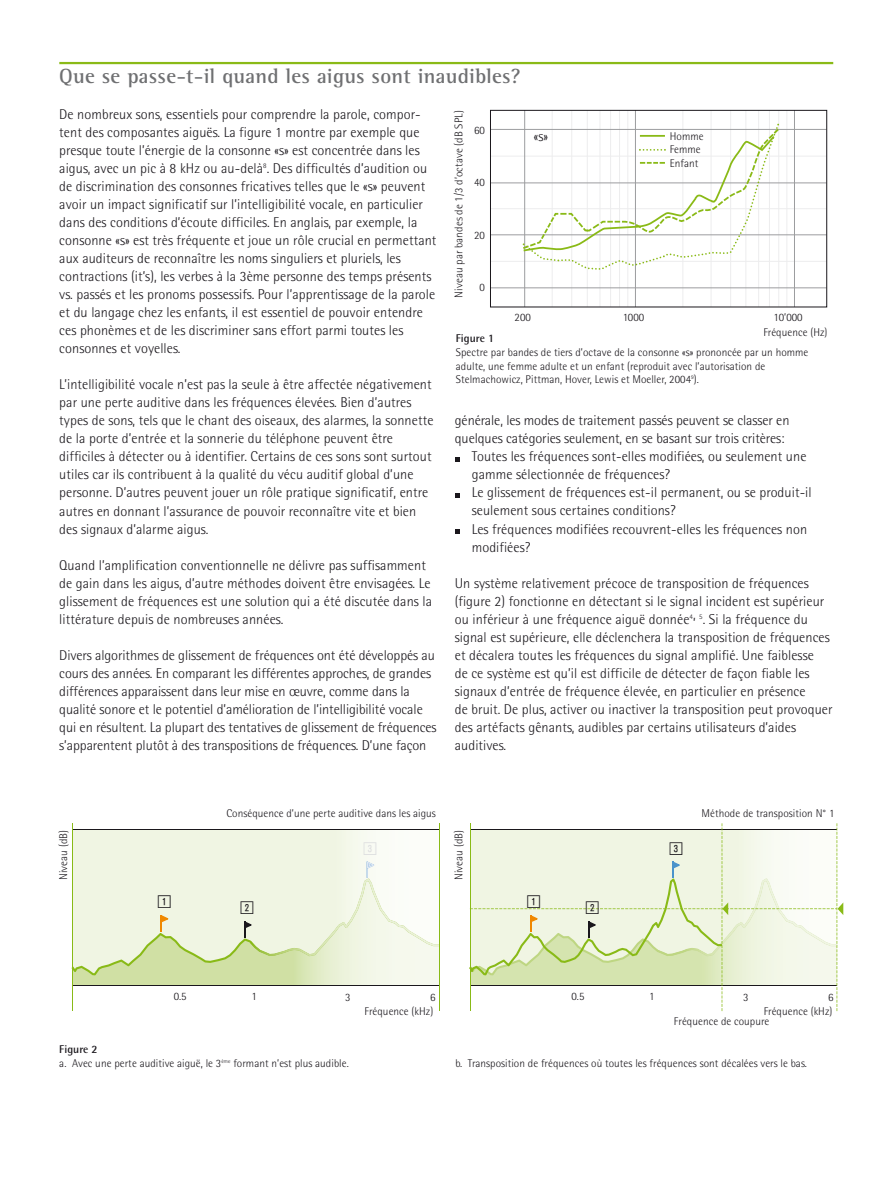
<style>
.page{position:relative;width:893px;height:1191px;background:#fff}
.page>*{position:absolute;margin:0;border:0;box-sizing:border-box;transform-origin:0 0}
.t1{font:700 21px "Rotis Semi Serif";letter-spacing:.01em;color:#6f7072}
.t2{font:18px "Katalogziffern Positiv BQ";color:#1a171c}
.t3{font:18px "Katalogziffern Positiv BQ";color:#dddedf}
.t4{font:300 14.25px/18px "Rotis Semi Sans";letter-spacing:.005em;color:#1a171c}
.t5{font:300 11.25px/13.5px "Rotis Semi Sans";letter-spacing:.005em;color:#1a171c}
.t6{font:700 11.25px "Rotis Semi Sans";letter-spacing:.005em;color:#1a171c}
.s1{font-weight:700}
</style>
<div class="page">
<svg style="left:470px;top:823px;width:373px;height:188px"></svg>
<svg style="left:73px;top:830px;width:366px;height:155px"></svg>
<hr style="left:72px;top:829px;width:367px;height:1px;background:#1a171c">
<hr style="left:72px;top:985px;width:367px;height:1px;background:#1a171c">
<hr style="left:439px;top:823px;width:1px;height:188px;background:#89ba17">
<hr style="left:72px;top:823px;width:1px;height:188px;background:#89ba17">
<hr style="left:490px;top:156px;width:336px;height:1px;background:#ededee">
<hr style="left:490px;top:208px;width:336px;height:1px;background:#ededee">
<hr style="left:490px;top:261px;width:336px;height:1px;background:#ededee">
<hr style="left:552px;top:110px;width:1px;height:197px;background:#ededee">
<hr style="left:571px;top:110px;width:1px;height:197px;background:#ededee">
<hr style="left:587px;top:110px;width:1px;height:197px;background:#ededee">
<hr style="left:600px;top:110px;width:1px;height:197px;background:#ededee">
<hr style="left:610px;top:110px;width:1px;height:197px;background:#ededee">
<hr style="left:619px;top:110px;width:1px;height:197px;background:#ededee">
<hr style="left:627px;top:110px;width:1px;height:197px;background:#ededee">
<hr style="left:682px;top:110px;width:1px;height:197px;background:#ededee">
<hr style="left:711px;top:110px;width:1px;height:197px;background:#ededee">
<hr style="left:730px;top:110px;width:1px;height:197px;background:#ededee">
<hr style="left:745px;top:110px;width:1px;height:197px;background:#ededee">
<hr style="left:758px;top:110px;width:1px;height:197px;background:#ededee">
<hr style="left:769px;top:110px;width:1px;height:197px;background:#ededee">
<hr style="left:778px;top:110px;width:1px;height:197px;background:#ededee">
<hr style="left:786px;top:110px;width:1px;height:197px;background:#ededee">
<svg style="left:455px;top:529px;width:4px;height:4px"></svg>
<svg style="left:455px;top:493px;width:4px;height:4px"></svg>
<svg style="left:455px;top:457px;width:4px;height:4px"></svg>
<hr style="left:59px;top:62px;width:774px;height:2px;background:#8aba17">
<hr style="left:490px;top:129px;width:336px;height:1px;background:#9c9d9f">
<hr style="left:490px;top:182px;width:336px;height:1px;background:#9c9d9f">
<hr style="left:490px;top:234px;width:336px;height:1px;background:#9c9d9f">
<hr style="left:490px;top:287px;width:336px;height:1px;background:#9c9d9f">
<hr style="left:524px;top:110px;width:1px;height:197px;background:#9c9d9f">
<hr style="left:635px;top:110px;width:1px;height:197px;background:#9c9d9f">
<hr style="left:794px;top:110px;width:1px;height:197px;background:#9c9d9f">
<div style="left:490px;top:110px;width:337px;height:197px;border:1px solid #1a171c"></div>
<svg style="left:521px;top:124px;width:260px;height:146px"></svg>
<h1 class="t1" style="left:59px;top:69px;width:463px">Que se passe-t-il quand les aigus sont inaudibles?</h1>
<p class="t4" style="left:59px;top:107px;width:379px">De nombreux sons, essentiels pour comprendre la parole, compor&shy;tent des composantes aiguës. La figure 1 montre par exemple que presque toute l’énergie de la consonne «s» est concentrée dans les aigus, avec un pic à 8 kHz ou au-delà<sup>8</sup>. Des difficultés d’audition ou de discrimination des consonnes fricatives telles que le «s» peuvent avoir un impact significatif sur l’intelligibilité vocale, en particulier dans des conditions d’écoute difficiles. En anglais, par exemple, la consonne «s» est très fréquente et joue un rôle crucial en permettant aux auditeurs de reconnaître les noms singuliers et pluriels, les contractions (it’s), les verbes à la 3ème personne des temps présents vs. passés et les pronoms possessifs. Pour l’apprentissage de la parole et du langage chez les enfants, il est essentiel de pouvoir entendre ces phonèmes et de les discriminer sans effort parmi toutes les consonnes et voyelles.</p>
<p class="t4" style="left:59px;top:377px;width:376px">L’intelligibilité vocale n’est pas la seule à être affectée négativement par une perte auditive dans les fréquences élevées. Bien d’autres types de sons, tels que le chant des oiseaux, des alarmes, la sonnette de la porte d’entrée et la sonnerie du téléphone peuvent être difficiles à détecter ou à identifier. Certains de ces sons sont surtout utiles car ils contribuent à la qualité du vécu auditif global d’une personne. D’autres peuvent jouer un rôle pratique significatif, entre autres en donnant l’assurance de pouvoir reconnaître vite et bien des signaux d’alarme aigus.</p>
<p class="t4" style="left:59px;top:557px;width:374px">Quand l’amplification conventionnelle ne délivre pas suffisamment de gain dans les aigus, d’autre méthodes doivent être envisagées. Le glissement de fréquences est une solution qui a été discutée dans la littérature depuis de nombreuses années.</p>
<p class="t4" style="left:59px;top:647px;width:379px">Divers algorithmes de glissement de fréquences ont été développés au cours des années. En comparant les différentes approches, de grandes différences apparaissent dans leur mise en œuvre, comme dans la qualité sonore et le potentiel d’amélioration de l’intelligibilité vocale qui en résultent. La plupart des tentatives de glissement de fréquences s’apparentent plutôt à des transpositions de fréquences. D’une façon</p>
<p class="t5" style="left:453px;top:297px;width:189px;rotate:-90deg">Niveau par bandes de 1/3 d’octave (dB SPL)</p>
<p class="t5" style="left:474px;top:124px;width:12px">60</p>
<p class="t5" style="left:474px;top:177px;width:12px">40</p>
<p class="t5" style="left:474px;top:229px;width:12px">20</p>
<p class="t5" style="left:479px;top:282px;width:7px">0</p>
<p class="t4" style="left:534px;top:129px;width:16px">«s»</p>
<p class="t5" style="left:670px;top:130px;width:35px">Homme<br>Femme<br>Enfant</p>
<p class="t5" style="left:515px;top:311px;width:18px">200</p>
<p class="t5" style="left:623px;top:311px;width:23px">1000</p>
<p class="t5" style="left:774px;top:311px;width:31px">10’000</p>
<p class="t5" style="left:763px;top:326px;width:66px">Fréquence (Hz)</p>
<p class="t6" style="left:456px;top:335px;width:40px">Figure 1</p>
<p class="t5" style="left:456px;top:346px;width:354px">Spectre par bandes de tiers d’octave de la consonne «s» prononcée par un homme adulte, une femme adulte et un enfant (reproduit avec l’autorisation de<br>Stelmachowicz, Pittman, Hover, Lewis et Moeller, 2004<sup>9</sup>).</p>
<p class="t4" style="left:455px;top:413px;width:336px">générale, les modes de traitement passés peuvent se classer en</p>
<p class="t4" style="left:455px;top:431px;width:331px">quelques catégories seulement, en se basant sur trois critères:</p>
<p class="t4" style="left:472px;top:449px;width:336px">Toutes les fréquences sont-elles modifiées, ou seulement une</p>
<p class="t4" style="left:472px;top:467px;width:200px">gamme sélectionnée de fréquences?</p>
<p class="t4" style="left:472px;top:485px;width:341px">Le glissement de fréquences est-il permanent, ou se produit-il</p>
<p class="t4" style="left:472px;top:503px;width:205px">seulement sous certaines conditions?</p>
<p class="t4" style="left:472px;top:521px;width:337px">Les fréquences modifiées recouvrent-elles les fréquences non</p>
<p class="t4" style="left:472px;top:539px;width:60px">modifiées?</p>
<p class="t4" style="left:455px;top:575px;width:379px">Un système relativement précoce de transposition de fréquences (figure 2) fonctionne en détectant si le signal incident est supérieur ou inférieur à une fréquence aiguë donnée<sup>4</sup>, <sup>5</sup>. Si la fréquence du signal est supérieure, elle déclenchera la transposition de fréquences et décalera toutes les fréquences du signal amplifié. Une faiblesse<br>de ce système est qu’il est difficile de détecter de façon fiable les signaux d’entrée de fréquence élevée, en particulier en présence<br>de bruit. De plus, activer ou inactiver la transposition peut provoquer des artéfacts gênants, audibles par certains utilisateurs d’aides auditives.</p>
<p class="t5" style="left:58px;top:880px;width:52px;rotate:-90deg">Niveau (dB)</p>
<p class="t5" style="left:226px;top:808px;width:211px">Conséquence d’une perte auditive dans les aigus</p>
<p class="t5" style="left:701px;top:808px;width:135px">Méthode de transposition N° 1</p>
<p class="t3" style="left:363px;top:838px;width:15px">3</p>
<p class="t5" style="left:453px;top:880px;width:52px;rotate:-90deg">Niveau (dB)</p>
<p class="t2" style="left:669px;top:838px;width:15px">3</p>
<p class="t2" style="left:158px;top:891px;width:15px">1</p>
<p class="t2" style="left:240px;top:897px;width:15px">2</p>
<p class="t2" style="left:527px;top:891px;width:15px">1</p>
<p class="t2" style="left:586px;top:897px;width:15px">2</p>
<p class="t5" style="left:174px;top:990px;width:14px">0.5</p>
<p class="t5" style="left:251px;top:991px;width:7px">1</p>
<p class="t5" style="left:345px;top:991px;width:7px">3</p>
<p class="t5" style="left:430px;top:991px;width:7px">6</p>
<p class="t5" style="left:572px;top:990px;width:14px">0.5</p>
<p class="t5" style="left:649px;top:991px;width:7px">1</p>
<p class="t5" style="left:743px;top:991px;width:7px">3</p>
<p class="t5" style="left:828px;top:991px;width:7px">6</p>
<p class="t5" style="left:59px;top:1043px;width:291px"><span class="s1">Figure 2<br></span>a. Avec une perte auditive aiguë, le 3<sup>ème</sup> formant n’est plus audible.</p>
<p class="t5" style="left:365px;top:1005px;width:70px">Fréquence (kHz)</p>
<p class="t5" style="left:674px;top:1007px;width:160px;line-height:10.1px;text-indent:90px">Fréquence (kHz)<br>Fréquence de coupure</p>
<p class="t5" style="left:455px;top:1058px;width:353px">b. Transposition de fréquences où toutes les fréquences sont décalées vers le bas.</p>
</div>
